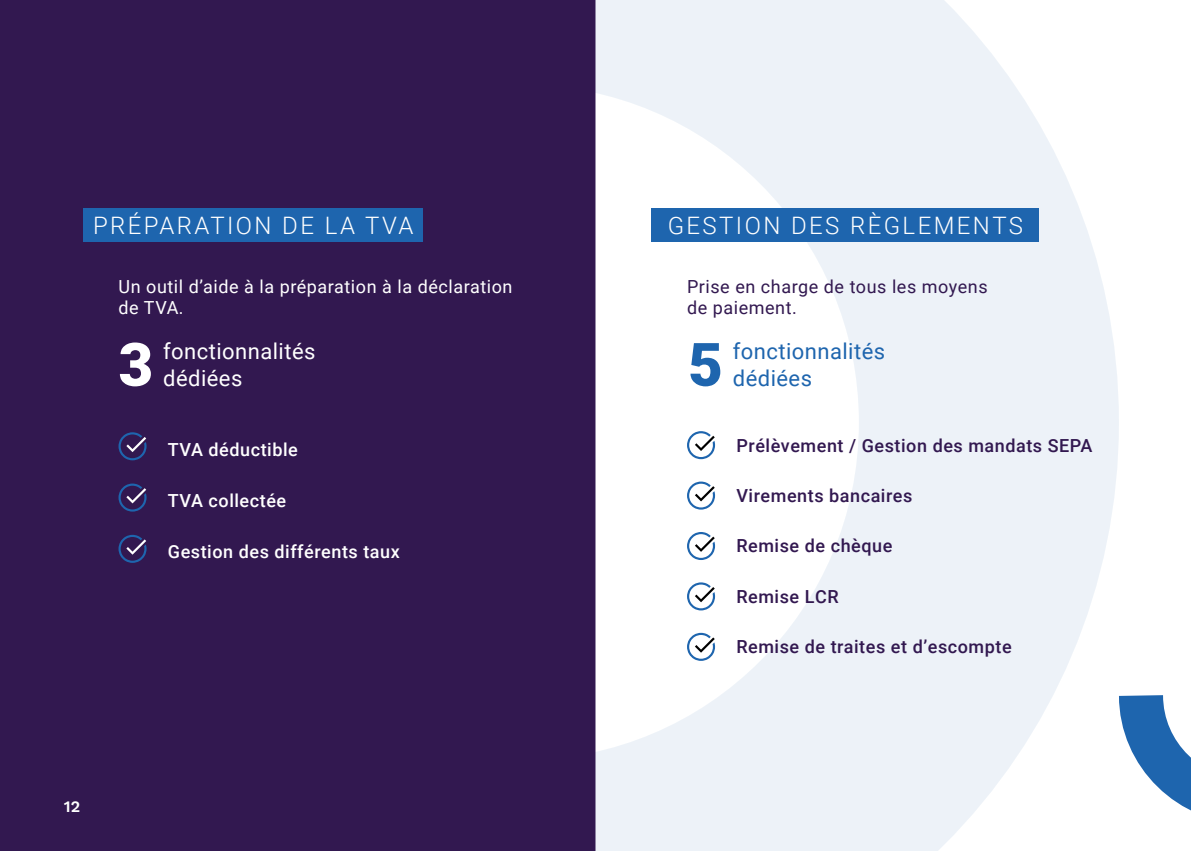
<style>
.page{position:relative;width:1191px;height:851px;background:#fff}
.page>*{position:absolute;margin:0;border:0;box-sizing:border-box;transform-origin:0 0}
.t1{font:900 60px "Roboto";color:#1e65ae}
.t2{font:900 60px "Roboto";color:#fff}
.t3{font:300 24px "Roboto";letter-spacing:.1em;color:#fff}
.t4{font:22px/26.4px "Roboto";letter-spacing:.02em;color:#1e65ae}
.t5{font:22px/26.4px "Roboto";letter-spacing:.02em;color:#fff}
.t6{font:500 18px "Roboto";letter-spacing:.03em;color:#321850}
.t7{font:500 18px "Roboto";letter-spacing:.03em;color:#fff}
.t8{font:18px/21.6px "Roboto";letter-spacing:.03em;color:#fff}
.t9{font:18px/21.6px "Roboto";letter-spacing:.03em;color:#321850}
.t10{font:600 16px "Work Sans";color:#fff}
</style>
<div class="page">
<svg style="left:595px;top:0;width:524px;height:850px"></svg>
<div style="left:0;top:0;width:595px;height:850px;background:#321850"></div>
<svg style="left:1097px;top:651px;width:94px;height:195px"></svg>
<div style="left:652px;top:209px;width:387px;height:33px;background:#1e65ae"></div>
<svg style="left:687px;top:431px;width:28px;height:28px"></svg>
<svg style="left:687px;top:481px;width:28px;height:28px"></svg>
<svg style="left:687px;top:532px;width:28px;height:28px"></svg>
<svg style="left:687px;top:582px;width:28px;height:28px"></svg>
<svg style="left:687px;top:632px;width:28px;height:28px"></svg>
<svg style="left:118px;top:432px;width:28px;height:28px"></svg>
<svg style="left:118px;top:483px;width:28px;height:28px"></svg>
<svg style="left:118px;top:534px;width:28px;height:28px"></svg>
<div style="left:83px;top:209px;width:340px;height:33px;background:#1e65ae"></div>
<h2 class="t3" style="left:93px;top:209px;width:322px">PRÉPARATION DE LA TVA</h2>
<p class="t8" style="left:118px;top:275px;width:395px">Un outil d’aide à la préparation à la déclaration de TVA.</p>
<h1 class="t2" style="left:118px;top:322px;width:36px">3</h1>
<p class="t5" style="left:163px;top:337px;width:154px">fonctionnalités dédiées</p>
<p class="t7" style="left:168px;top:436px;width:131px">TVA déductible</p>
<p class="t7" style="left:168px;top:488px;width:120px">TVA collectée</p>
<p class="t7" style="left:168px;top:539px;width:233px">Gestion des différents taux</p>
<p class="t10" style="left:64px;top:797px;width:18px">12</p>
<h2 class="t3" style="left:667px;top:208px;width:357px">GESTION DES RÈGLEMENTS</h2>
<p class="t9" style="left:687px;top:275px;width:302px">Prise en charge de tous les moyens de paiement.</p>
<h1 class="t1" style="left:688px;top:322px;width:36px">5</h1>
<p class="t4" style="left:733px;top:337px;width:154px">fonctionnalités dédiées</p>
<p class="t6" style="left:736px;top:432px;width:357px">Prélèvement / Gestion des mandats SEPA</p>
<p class="t6" style="left:736px;top:483px;width:177px">Virements bancaires</p>
<p class="t6" style="left:736px;top:533px;width:157px">Remise de chèque</p>
<p class="t6" style="left:736px;top:583px;width:104px">Remise LCR</p>
<p class="t6" style="left:736px;top:634px;width:277px">Remise de traites et d’escompte</p>
</div>
